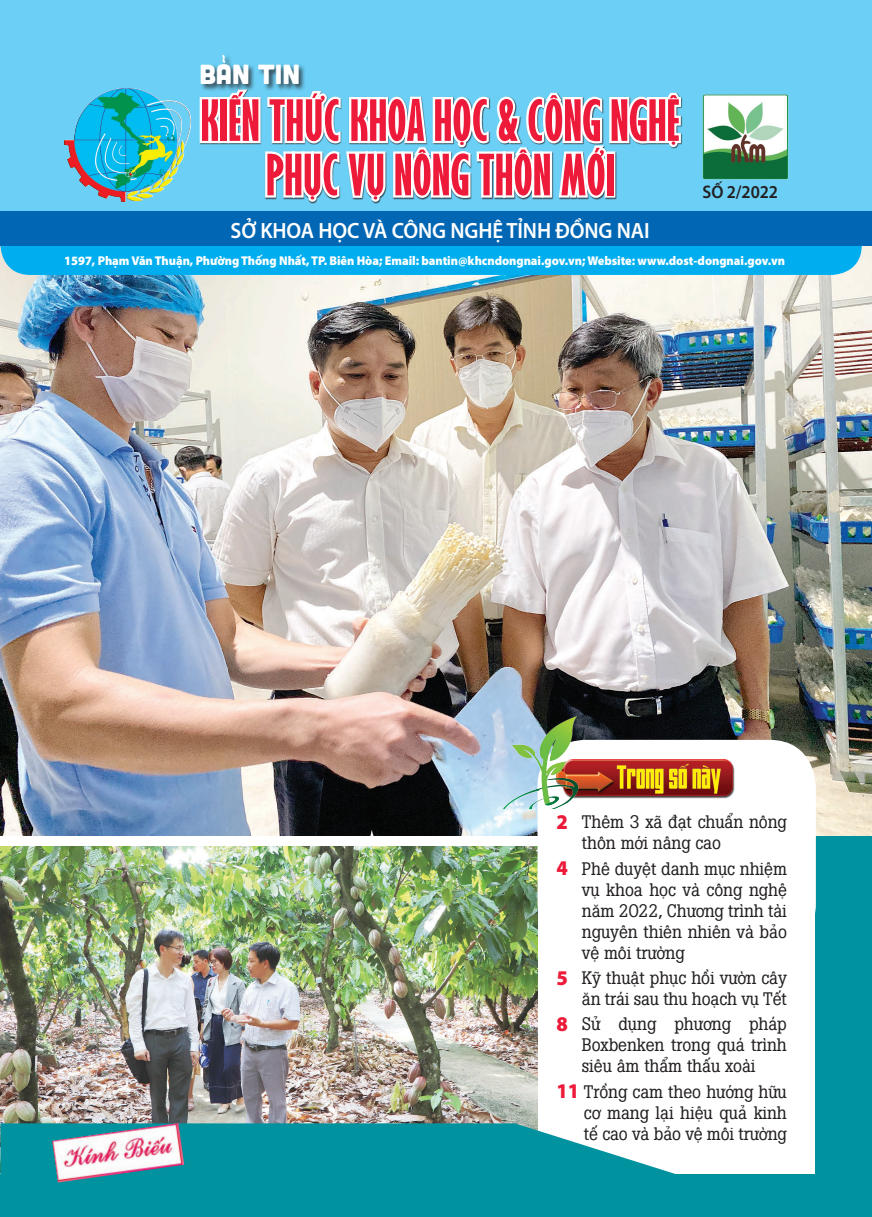
<style>
.page{position:relative;width:872px;height:1217px;background:#fff}
.page>*{position:absolute;margin:0;border:0;box-sizing:border-box;transform-origin:0 0}
.t1{font:52.2px/54.4px "UTM Gill Sans KT";color:#ed1a3a;text-align:center;scale:1.12 1}
.t2{font:27.6px "i Ciel BC Cubano";color:#fff}
.t3{font:600 22.05px "Myriad Pro";letter-spacing:-.005em;color:#fff;scale:.95 1}
.t4{font:600 18.15px "Myriad Pro";letter-spacing:-.005em;color:#231f20;scale:.94 1}
.t5{font:18px/21px "Boton";letter-spacing:-.005em;color:#231f20;text-align:justify;scale:.95 1}
.t6{font:900 12.75px "Myriad Pro";letter-spacing:-.005em;color:#fff;scale:.96 1}
.s1{font-family:"Myriad Pro";font-weight:900;font-size:21px;color:#ed1a3a}
</style>
<div class="page">
<img style="left:0;top:846px;width:538px;height:277px">
<img style="left:0;top:245px;width:872px;height:589px">
<div style="left:816px;top:836px;width:56px;height:358px;background:#00929e"></div>
<div style="left:0;top:211px;width:861px;height:64px;background:#00aeef;border-radius:30px"></div>
<div style="left:0;top:0;width:872px;height:218px;background:#6bcff6"></div>
<div style="left:0;top:211px;width:872px;height:34px;background:#0166b3"></div>
<svg style="left:199px;top:91px;width:484px;height:113px"></svg>
<div style="left:604px;top:151px;width:11px;height:46px;border:5px solid #fff"></div>
<img style="left:64px;top:88px;width:126px;height:114px">
<img style="left:702px;top:94px;width:87px;height:86px">
<div style="left:200px;top:54px;width:106px;height:37px;background:#231f20;opacity:.75"></div>
<div style="left:537px;top:739px;width:279px;height:211px;background:#fff;border-radius:47px"></div>
<div style="left:0;top:1173px;width:872px;height:43px;background:#00929e"></div>
<svg style="left:0;top:1123px;width:729px;height:60px;fill:#00929e"></svg>
<img style="left:52px;top:1122px;width:132px;height:60px">
<img style="left:581px;top:759px;width:153px;height:39px">
<img style="left:499px;top:714px;width:82px;height:94px">
<h2 class="t2" style="left:199px;top:54px;width:102px">BẢN TIN</h2>
<h1 class="t1" style="left:200px;top:95px;width:429px">KIẾN THỨC KHOA HỌC &amp; CÔNG NGHỆ<br>PHỤC VỤ NÔNG THÔN MỚI</h1>
<p class="t3" style="left:231px;top:217px;width:442px">SỞ KHOA HỌC VÀ CÔNG NGHỆ TỈNH ĐỒNG NAI</p>
<p class="t4" style="left:702px;top:181px;width:82px">SỐ 2/2022</p>
<p class="t6" style="left:64px;top:252px;width:752px">1597, Phạm Văn Thuận, Phường Thống Nhất, TP. Biên Hòa; Email: bantin@khcndongnai.gov.vn; Website: www.dost-dongnai.gov.vn</p>
<p class="t5" style="left:582px;top:810px;width:217px;text-indent:-26px"><span class="s1">2</span> Thêm 3 xã đạt chuẩn nông thôn mới nâng cao</p>
<p class="t5" style="left:582px;top:856px;width:217px;text-indent:-26px"><span class="s1">4</span> Phê duyệt danh mục nhiệm vụ khoa học và công nghệ năm 2022, Chương trình tài nguyên thiên nhiên và bảo vệ môi trường</p>
<p class="t5" style="left:556px;top:965px;width:244px;text-align:right"><span class="s1">5</span> Kỹ thuật phục hồi vườn cây ăn trái sau thu hoạch vụ Tết</p>
<p class="t5" style="left:582px;top:1011px;width:217px;text-indent:-26px"><span class="s1">8</span> Sử dụng phương pháp Boxbenken trong quá trình siêu âm thẩm thấu xoài</p>
<p class="t5" style="left:584px;top:1079px;width:215px;text-indent:-28px"><span class="s1">11</span> Trồng cam theo hướng hữu cơ mang lại hiệu quả kinh tế cao và bảo vệ môi trường</p>
</div>
